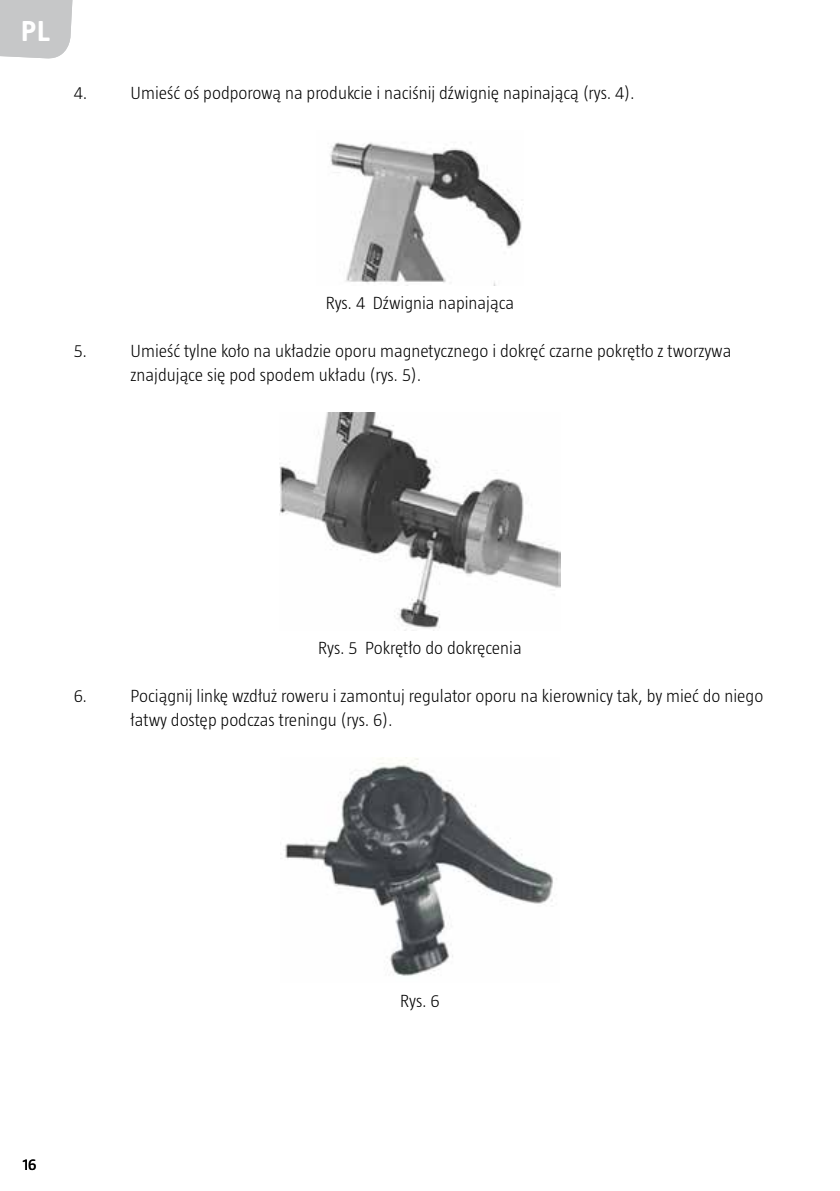
<style>
.page{position:relative;width:840px;height:1191px;background:#fff}
.page>*{position:absolute;margin:0;border:0;box-sizing:border-box;transform-origin:0 0}
.t1{font:700 30px "Creighton Pro";color:#fff}
.t2{font:300 18px/24px "Taz";color:#000}
.t3{font:16px "Taz";color:#000}
</style>
<div class="page">
<svg style="left:0;top:0;width:73px;height:59px;background:#c9cacb"></svg>
<img style="left:330px;top:142px;width:192px;height:143px">
<img style="left:279px;top:412px;width:281px;height:217px">
<img style="left:285px;top:757px;width:268px;height:219px">
<h1 class="t1" style="left:22px;top:14px;width:29px">SE</h1>
<h1 class="t1" style="left:22px;top:14px;width:29px">PL</h1>
<p class="t2" style="left:74px;top:81px;width:12px">4.</p>
<p class="t2" style="left:130px;top:81px;width:502px">Umieść oś podporową na produkcie i naciśnij dźwignię napinającą (rys. 4).</p>
<p class="t2" style="left:325px;top:291px;width:190px">Rys. 4 Dźwignia napinająca</p>
<p class="t2" style="left:74px;top:339px;width:12px">5.</p>
<p class="t2" style="left:130px;top:339px;width:602px">Umieść tylne koło na układzie oporu magnetycznego i dokręć czarne pokrętło z tworzywa znajdujące się pod spodem układu (rys. 5).</p>
<p class="t2" style="left:318px;top:636px;width:205px">Rys. 5 Pokrętło do dokręcenia</p>
<p class="t2" style="left:74px;top:684px;width:12px">6.</p>
<p class="t2" style="left:130px;top:684px;width:634px">Pociągnij linkę wzdłuż roweru i zamontuj regulator oporu na kierownicy tak, by mieć do niego łatwy dostęp podczas treningu (rys. 6).</p>
<p class="t3" style="left:23px;top:1155px;width:15px">16</p>
<p class="t2" style="left:400px;top:988px;width:41px">Rys. 6</p>
</div>
